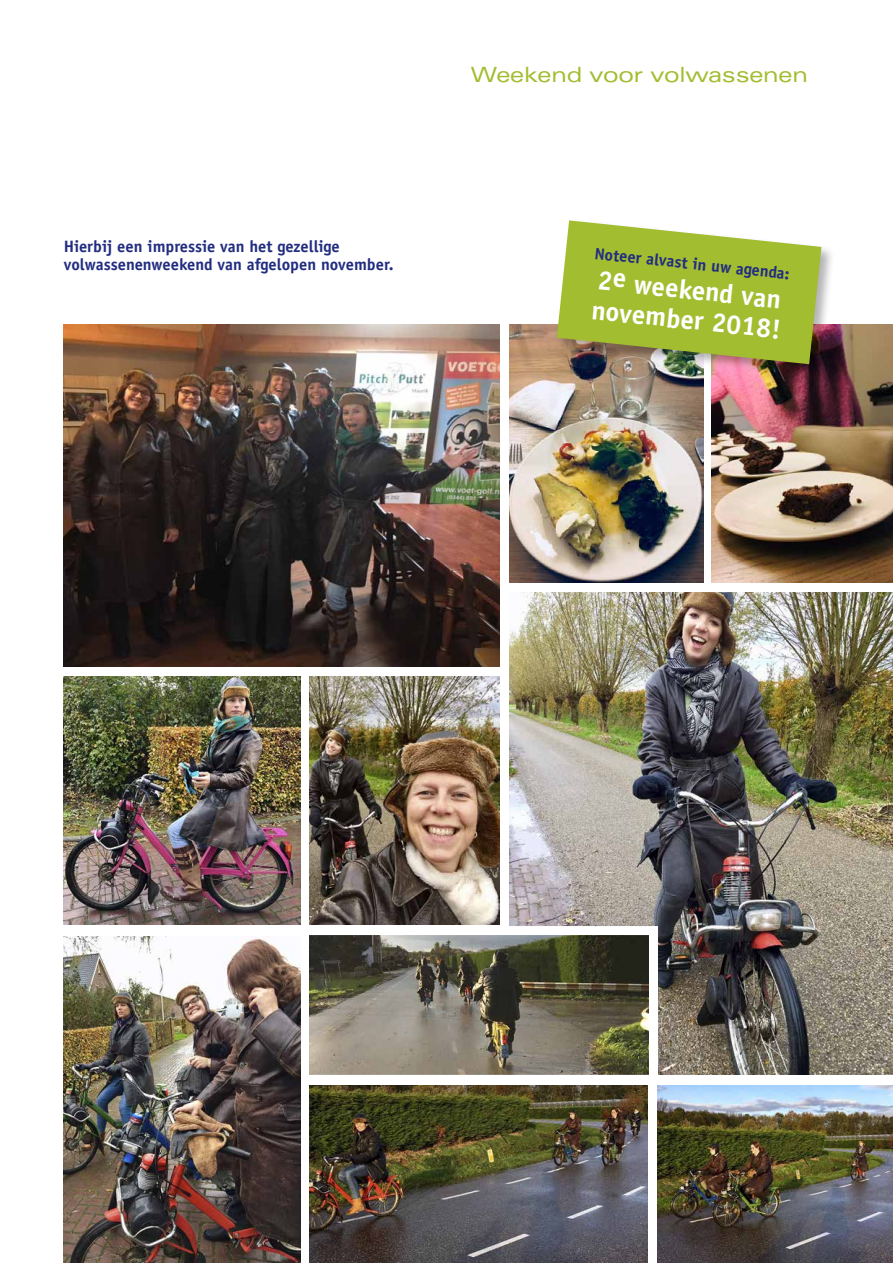
<style>
.page{position:relative;width:893px;height:1263px;background:#fff}
.page>*{position:absolute;margin:0;border:0;box-sizing:border-box;transform-origin:0 0}
.t1{font:700 27px/30px "Officina Sans LT";color:#fff}
.t2{font:expanded 21px "Univers LT Std";letter-spacing:-.01em;color:#a2bd30}
.t3{font:700 16.5px/18px "Officina Sans LT";color:#222d80}
</style>
<div class="page">
<img style="left:64px;top:324px;width:435px;height:342px">
<img style="left:510px;top:324px;width:193px;height:258px">
<img style="left:712px;top:324px;width:181px;height:259px">
<img style="left:64px;top:677px;width:236px;height:248px">
<img style="left:510px;top:592px;width:383px;height:483px">
<img style="left:295px;top:921px;width:367px;height:167px">
<img style="left:657px;top:1085px;width:236px;height:178px">
<img style="left:309px;top:677px;width:190px;height:248px">
<div style="left:555px;top:219px;width:280px;height:159px;background:#000;opacity:.3"></div>
<svg style="left:557px;top:220px;width:264px;height:144px;background:#a9bc4c"></svg>
<img style="left:64px;top:936px;width:236px;height:327px">
<img style="left:309px;top:1085px;width:339px;height:178px">
<p class="t2" style="left:471px;top:62px;width:339px">Weekend voor volwassenen</p>
<p class="t3" style="left:64px;top:237px;width:331px">Hierbij een impressie van het gezellige volwassenenweekend van afgelopen november.</p>
<p class="t3" style="left:596px;top:244px;width:197px;rotate:6deg">Noteer alvast in uw agenda:</p>
<h1 class="t1" style="left:596px;top:264px;width:192px;rotate:6deg">2e weekend van november 2018!</h1>
</div>
